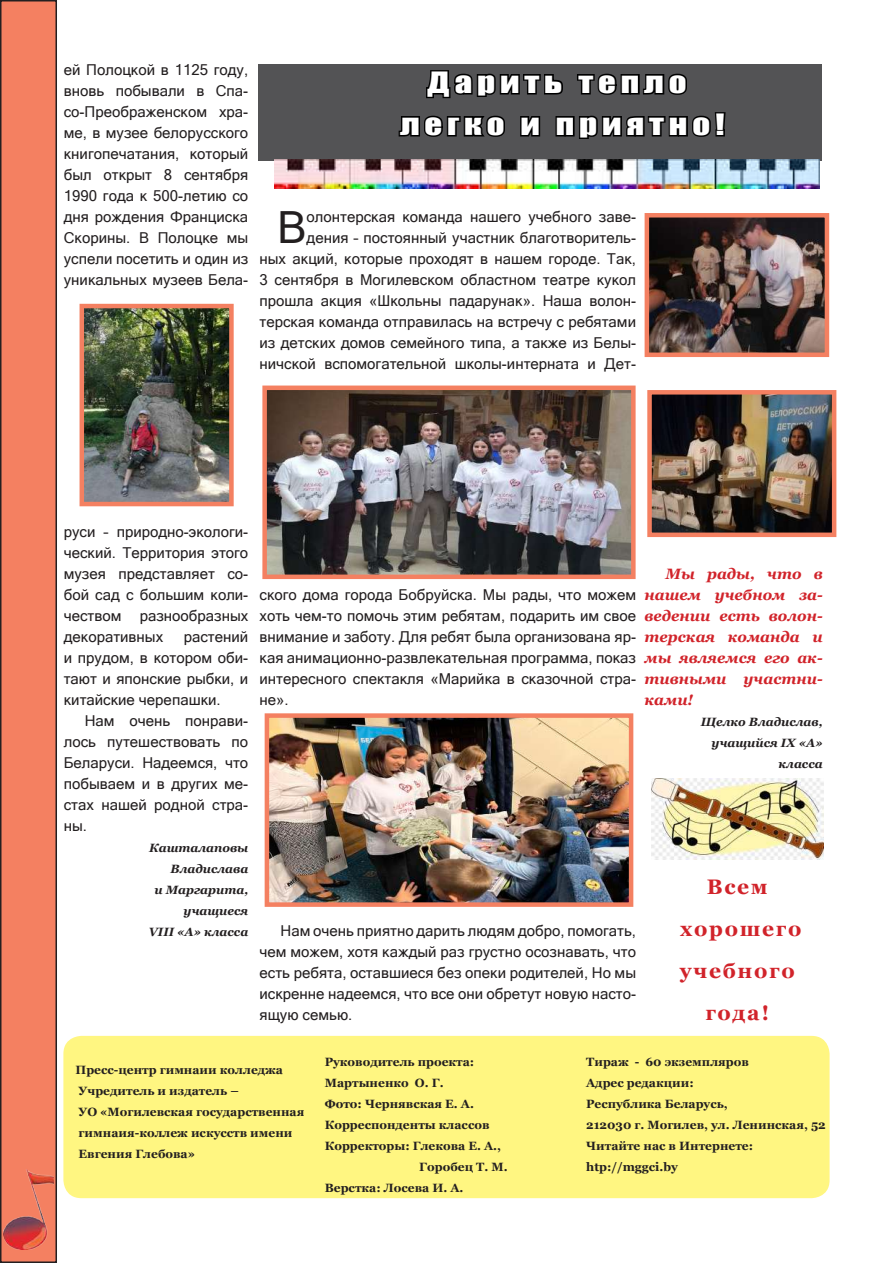
<style>
.page{position:relative;width:893px;height:1263px;background:#fff}
.page>*{position:absolute;margin:0;border:0;box-sizing:border-box;transform-origin:0 0}
.t1{font:44.4px "Microsoft Sans Serif";color:#231f20}
.t2{font:27px/42px "Impact";letter-spacing:.14em;color:#fff;text-align:center;scale:1.29 1}
.t3{font:700 21px/42px "Georgia";letter-spacing:.08em;color:#d1232a;text-align:center}
.t4{font:15px/21px "Microsoft Sans Serif";color:#231f20;text-align:justify}
.t5{font:italic 700 15px/21px "Georgia";color:#d1232a;text-align:justify}
.t6{font:700 12px/21px "Georgia";color:#231f20}
.t7{font:italic 700 12px/21px "Georgia";color:#231f20;text-align:right}
</style>
<div class="page">
<div style="left:63px;top:1036px;width:767px;height:162px;background:#fff681;border-radius:18px"></div>
<div style="left:258px;top:64px;width:564px;height:96px;background:#535355"></div>
<svg style="left:426px;top:70px;width:137px;height:29px"></svg>
<svg style="left:577px;top:73px;width:110px;height:22px"></svg>
<svg style="left:398px;top:115px;width:107px;height:22px"></svg>
<svg style="left:520px;top:116px;width:21px;height:21px"></svg>
<svg style="left:555px;top:112px;width:171px;height:27px"></svg>
<img style="left:274px;top:160px;width:545px;height:29px">
<img style="left:267px;top:391px;width:364px;height:183px">
<div style="left:262px;top:386px;width:374px;height:193px;border:4px solid #f48061"></div>
<img style="left:85px;top:309px;width:144px;height:192px">
<div style="left:80px;top:304px;width:154px;height:202px;border:4px solid #f48061"></div>
<div style="left:1px;top:1px;width:55px;height:1261px;background:#f48061"></div>
<div style="left:0;top:0;width:57px;height:1263px;border:2px solid #231f20"></div>
<img style="left:3px;top:1169px;width:51px;height:80px">
<img style="left:650px;top:218px;width:174px;height:134px">
<div style="left:645px;top:213px;width:184px;height:144px;border:4px solid #f48061"></div>
<img style="left:270px;top:718px;width:358px;height:184px">
<div style="left:265px;top:713px;width:368px;height:194px;border:4px solid #f48061"></div>
<img style="left:652px;top:395px;width:179px;height:137px">
<div style="left:647px;top:390px;width:189px;height:147px;border:4px solid #f48061"></div>
<img style="left:651px;top:779px;width:173px;height:80px">
<p class="t4" style="left:64px;top:59px;width:186px">ей Полоцкой в 1125 году, вновь побывали в Спа&shy;со-Преображенском хра&shy;ме, в музее белорусского книгопечатания, который был открыт 8 сентября 1990 года к 500-летию со дня рождения Франциска Скорины. В Полоцке мы успели посетить и один из уникальных музеев Бела-</p>
<h2 class="t2" style="left:400px;top:61px;width:253px">Дарить тепло легко и приятно!</h2>
<p class="t4" style="left:260px;top:206px;width:378px;text-align:right">олонтерская команда нашего учебного заве-<br>дения – постоянный участник благотворитель-<br>ных акций, которые проходят в нашем городе. Так, 3 сентября в Могилевском областном театре кукол прошла акция «Школьны падарунак». Наша волон&shy;терская команда отправилась на встречу с ребятами из детских домов семейного типа, а также из Белы&shy;ничской вспомогательной школы-интерната и Дет-</p>
<h1 class="t1" style="left:277px;top:198px;width:31px">В</h1>
<p class="t4" style="left:64px;top:521px;width:186px">руси – природно-экологи&shy;ческий. Территория этого музея представляет со&shy;бой сад с большим коли&shy;чеством разнообразных декоративных</p>
<p class="t4" style="left:64px;top:626px;width:186px;text-indent:120px">растений и прудом, в котором оби&shy;тают и японские рыбки, и китайские черепашки.</p>
<p class="t4" style="left:64px;top:710px;width:186px;text-indent:21px">Нам очень понрави&shy;лось путешествовать по Беларуси. Надеемся, что побываем и в других ме&shy;стах нашей родной стра&shy;ны.</p>
<p class="t7" style="left:149px;top:837px;width:101px">Кашталаповы<br>Владислава<br>и Маргарита, учащиеся<br>VIII «А» класса</p>
<p class="t4" style="left:260px;top:584px;width:378px">ского дома города Бобруйска. Мы рады, что можем хоть чем-то помочь этим ребятам, подарить им свое внимание и заботу. Для ребят была организована яр&shy;кая анимационно-развлекательная программа, показ интересного спектакля «Марийка в сказочной стра&shy;не».</p>
<p class="t5" style="left:645px;top:563px;width:180px;text-indent:21px">Мы рады, что в нашем учебном за&shy;ведении есть волон&shy;терская команда и мы являемся его ак&shy;тивными участни&shy;ками!</p>
<p class="t7" style="left:701px;top:711px;width:124px">Щелко Владислав, учащийся IX «А» класса</p>
<p class="t4" style="left:260px;top:920px;width:378px;text-indent:21px">Нам очень приятно дарить людям добро, помогать, чем можем, хотя каждый раз грустно осознавать, что есть ребята, оставшиеся без опеки родителей, Но мы искренне надеемся, что все они обретут новую насто&shy;ящую семью.</p>
<h3 class="t3" style="left:680px;top:866px;width:123px">Всем хорошего учебного года!</h3>
<p class="t6" style="left:76px;top:1059px;width:230px">Пресс-центр гимнаии колледжа<br>Учредитель и издатель –<br>УО «Могилевская государственная гимнаия-коллеж искусств имени<br>Евгения Глебова»</p>
<p class="t6" style="left:325px;top:1051px;width:151px">Руководитель проекта:</p>
<p class="t6" style="left:325px;top:1072px;width:120px">Мартыненко О. Г.</p>
<p class="t6" style="left:325px;top:1093px;width:151px">Фото: Чернявская Е. А.</p>
<p class="t6" style="left:325px;top:1114px;width:166px">Корреспонденты классов</p>
<p class="t6" style="left:325px;top:1135px;width:178px">Корректоры: Глекова Е. А.,</p>
<p class="t6" style="left:419px;top:1156px;width:90px">Горобец Т. М.</p>
<p class="t6" style="left:325px;top:1177px;width:140px">Верстка: Лосева И. А.</p>
<p class="t6" style="left:586px;top:1051px;width:241px">Тираж - 60 экземпляров<br>Адрес редакции:<br>Республика Беларусь,<br>212030 г. Могилев, ул. Ленинская, 52<br>Читайте нас в Интернете: htp://mggci.by</p>
</div>
